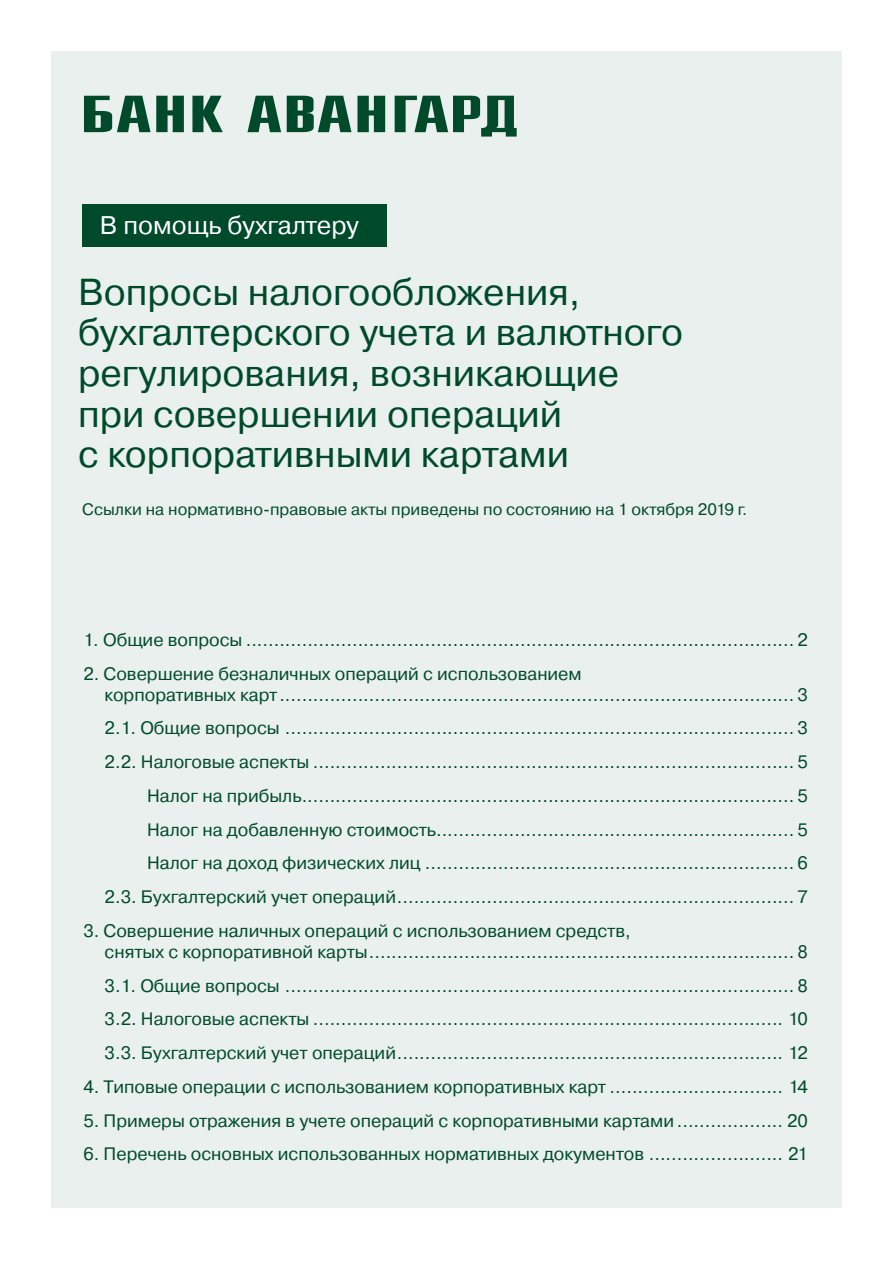
<style>
.page{position:relative;width:893px;height:1263px;background:#fff}
.page>*{position:absolute;margin:0;border:0;box-sizing:border-box;transform-origin:0 0}
.t1{font:37.5px/40.5px "Pragmatica";color:#004a2c}
.t2{font:25.5px "Pragmatica";color:#fff}
.t3{font:18px/33.8px "Pragmatica";color:#004a2c}
.t4{font:16.5px "Pragmatica";color:#004a2c}
</style>
<div class="page">
<div style="left:51px;top:51px;width:791px;height:1157px;background:#e9f0ed"></div>
<svg style="left:84px;top:96px;width:100px;height:36px"></svg>
<svg style="left:192px;top:96px;width:31px;height:36px"></svg>
<svg style="left:247px;top:96px;width:34px;height:36px"></svg>
<svg style="left:357px;top:96px;width:28px;height:36px"></svg>
<svg style="left:287px;top:96px;width:64px;height:36px"></svg>
<svg style="left:395px;top:96px;width:122px;height:41px"></svg>
<div style="left:82px;top:204px;width:305px;height:43px;background:#004a2c"></div>
<h2 class="t2" style="left:100px;top:209px;width:260px">В помощь бухгалтеру</h2>
<h1 class="t1" style="left:78px;top:273px;width:607px">Вопросы налогообложения, бухгалтерского учета и валютного регулирования, возникающие при совершении операций<br>с корпоративными картами</h1>
<p class="t4" style="left:82px;top:499px;width:667px">Ссылки на нормативно-правовые акты приведены по состоянию на 1 октября 2019 г.</p>
<p class="t3" style="left:83px;top:623px;width:726px">1. Общие вопросы .................................................................................................. 2</p>
<p class="t3" style="left:105px;top:663px;width:705px;line-height:21px;text-indent:-21px">2. Совершение безналичных операций с использованием<br>корпоративных карт............................................................................................ 3</p>
<p class="t3" style="left:105px;top:712px;width:705px;text-align:right">2.1. Общие вопросы ........................................................................................... 3<br>2.2. Налоговые аспекты ...................................................................................... 5<br>Налог на прибыль........................................................................................ 5<br>Налог на добавленную стоимость................................................................ 5<br>Налог на доход физических лиц .................................................................. 6<br>2.3. Бухгалтерский учет операций....................................................................... 7</p>
<p class="t3" style="left:105px;top:920px;width:705px;line-height:21px;text-indent:-21px">3. Совершение наличных операций с использованием средств,<br>снятых с корпоративной карты............................................................................ 8</p>
<p class="t3" style="left:105px;top:969px;width:705px;text-align:justify">3.1. Общие вопросы ........................................................................................... 8<br>3.2. Налоговые аспекты .................................................................................... 10<br>3.3. Бухгалтерский учет операций..................................................................... 12</p>
<p class="t3" style="left:83px;top:1070px;width:726px">4. Типовые операции с использованием корпоративных карт ............................... 14</p>
<p class="t3" style="left:83px;top:1104px;width:726px">5. Примеры отражения в учете операций с корпоративными картами ................... 20</p>
<p class="t3" style="left:83px;top:1138px;width:726px">6. Перечень основных использованных нормативных документов ........................ 21</p>
</div>
